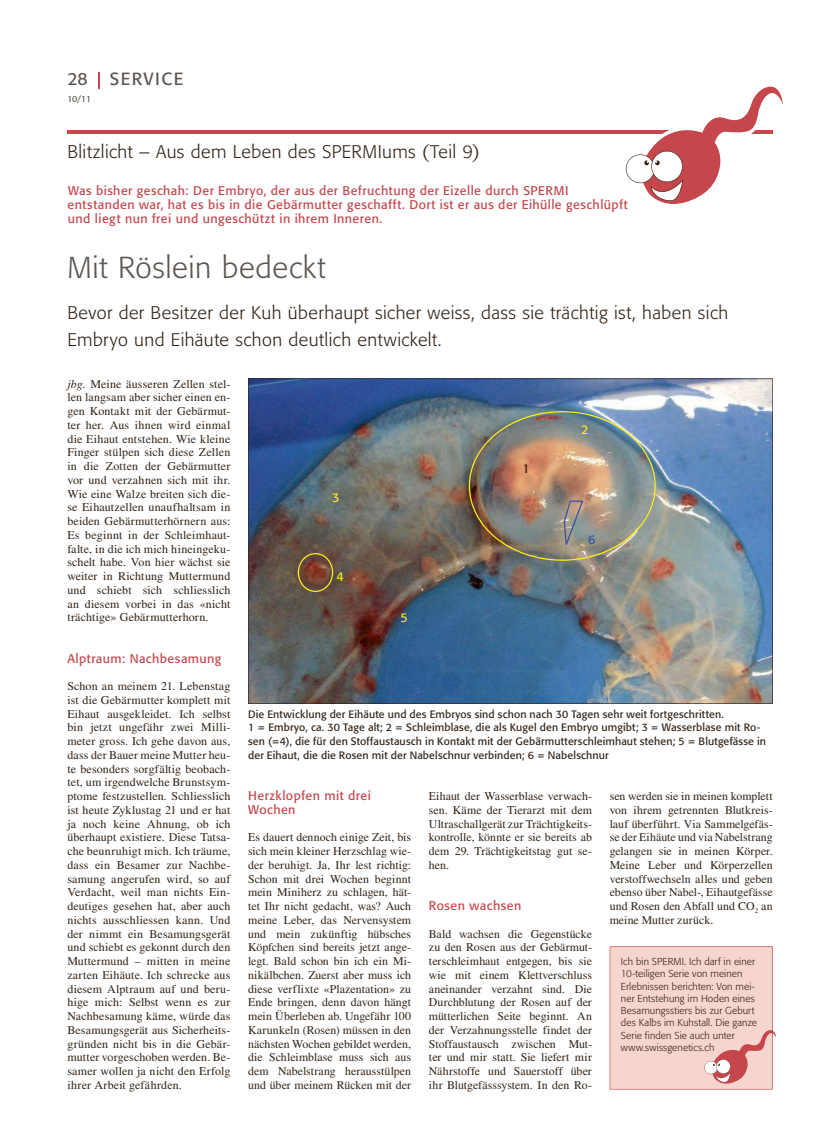
<style>
.page{position:relative;width:833px;height:1134px;background:#fff}
.page>*{position:absolute;margin:0;border:0;box-sizing:border-box;transform-origin:0 0}
.t1{font:300 30px "Formata";letter-spacing:.025em;color:#5e5853}
.t2{font:300 18.12px/27.5px "Formata";letter-spacing:.025em;color:#312317}
.t3{font:17.5px "Formata";letter-spacing:.08em;color:#5e5853}
.t4{font:12.5px/13.8px "Formata";letter-spacing:.035em;color:#c5464b}
.t5{font:12.5px "Formata";color:#ffec1c}
.t6{font:12.5px "Formata";color:#312317}
.t7{font:12.5px "Formata";color:#3154a4}
.t8{font:11.88px/13.8px "Times LT Std";letter-spacing:.005em;color:#312317;text-align:justify}
.t9{font:10.62px/13.8px "Formata";letter-spacing:.01em;color:#312317}
.t10{font:300 10px/12.2px "Formata";letter-spacing:.01em;color:#312317}
.t11{font:8.75px "Formata";color:#5e5853}
.s1{font-style:italic}
</style>
<div class="page">
<svg style="left:98px;top:72px;width:1px;height:17px"></svg>
<img style="left:248px;top:378px;width:524px;height:326px">
<hr style="left:67px;top:130px;width:705px;height:4px;background:#c5464b">
<svg style="left:626px;top:86px;width:157px;height:118px"></svg>
<svg style="left:609px;top:946px;width:167px;height:143px;background:#f4cec9"></svg>
<svg style="left:298px;top:553px;width:35px;height:39px"></svg>
<img style="left:469px;top:411px;width:187px;height:150px">
<h3 class="t3" style="left:67px;top:68px;width:22px">28</h3>
<h3 class="t3" style="left:110px;top:68px;width:75px">SERVICE</h3>
<p class="t11" style="left:67px;top:94px;width:25px">10/11</p>
<h2 class="t2" style="left:67px;top:138px;width:413px">Blitzlicht – Aus dem Leben des SPERMIums (Teil 9)</h2>
<p class="t4" style="left:68px;top:184px;width:562px">Was bisher geschah: Der Embryo, der aus der Befruchtung der Eizelle durch SPERMI entstanden war, hat es bis in die Gebärmutter geschafft. Dort ist er aus der Eihülle geschlüpft und liegt nun frei und ungeschützt in ihrem Inneren.</p>
<h1 class="t1" style="left:67px;top:249px;width:260px">Mit Röslein bedeckt</h1>
<h2 class="t2" style="left:67px;top:299px;width:662px">Bevor der Besitzer der Kuh überhaupt sicher weiss, dass sie trächtig ist, haben sich<br>Embryo und Eihäute schon deutlich entwickelt.</h2>
<p class="t8" style="left:67px;top:377px;width:165px"><span class="s1">jbg.</span> Meine äusseren Zellen stel&shy;len langsam aber sicher einen en&shy;gen Kontakt mit der Gebärmut&shy;ter her. Aus ihnen wird einmal die Eihaut entstehen. Wie kleine Finger stülpen sich diese Zellen in die Zotten der Gebärmutter vor und verzahnen sich mit ihr.<br>Wie eine Walze breiten sich die&shy;se Eihautzellen unaufhaltsam in beiden Gebärmutterhörnern aus:<br>Es beginnt in der Schleimhaut&shy;falte, in die ich mich hineingeku&shy;schelt habe. Von hier wächst sie weiter in Richtung Muttermund und schiebt sich schliesslich an diesem vorbei in das «nicht trächtige» Gebärmutterhorn.</p>
<p class="t4" style="left:67px;top:651px;width:156px">Alptraum: Nachbesamung</p>
<p class="t8" style="left:67px;top:679px;width:165px">Schon an meinem 21. Lebenstag ist die Gebärmutter komplett mit Eihaut ausgekleidet. Ich selbst bin jetzt ungefähr zwei Milli&shy;meter gross. Ich gehe davon aus, dass der Bauer meine Mutter heu&shy;te besonders sorgfältig beobach&shy;tet, um irgendwelche Brunstsym&shy;ptome festzustellen. Schliesslich ist heute Zyklustag 21 und er hat ja noch keine Ahnung, ob ich überhaupt existiere. Diese Tatsa&shy;che beunruhigt mich. Ich träume, dass ein Besamer zur Nachbe&shy;samung angerufen wird, so auf Verdacht, weil man nichts Ein&shy;deutiges gesehen hat, aber auch nichts ausschliessen kann. Und der nimmt ein Besamungsgerät und schiebt es gekonnt durch den Muttermund – mitten in meine zarten Eihäute. Ich schrecke aus diesem Alptraum auf und beru&shy;hige mich: Selbst wenn es zur Nachbesamung käme, würde das Besamungsgerät aus Sicherheits&shy;gründen nicht bis in die Gebär&shy;mutter vorgeschoben werden. Be&shy;samer wollen ja nicht den Erfolg ihrer Arbeit gefährden.</p>
<p class="t5" style="left:332px;top:490px;width:9px">3</p>
<p class="t5" style="left:337px;top:569px;width:9px">4</p>
<p class="t5" style="left:400px;top:610px;width:9px">5</p>
<p class="t6" style="left:522px;top:461px;width:9px">1</p>
<p class="t5" style="left:581px;top:422px;width:9px">2</p>
<p class="t7" style="left:588px;top:531px;width:9px">6</p>
<p class="t9" style="left:248px;top:707px;width:519px">Die Entwicklung der Eihäute und des Embryos sind schon nach 30 Tagen sehr weit fortgeschritten.<br>1 = Embryo, ca. 30 Tage alt; 2 = Schleimblase, die als Kugel den Embryo umgibt; 3 = Wasserblase mit Ro&shy;sen (=4), die für den Stoffaustausch in Kontakt mit der Gebärmutterschleimhaut stehen; 5 = Blutgefässe in der Eihaut, die die Rosen mit der Nabelschnur verbinden; 6 = Nabelschnur</p>
<p class="t4" style="left:248px;top:789px;width:124px">Herzklopfen mit drei<br>Wochen</p>
<p class="t8" style="left:248px;top:830px;width:165px">Es dauert dennoch einige Zeit, bis sich mein kleiner Herzschlag wie&shy;der beruhigt. Ja, Ihr lest richtig:<br>Schon mit drei Wochen beginnt mein Miniherz zu schlagen, hät&shy;tet Ihr nicht gedacht, was? Auch meine Leber, das Nervensystem und mein zukünftig hübsches Köpfchen sind bereits jetzt ange&shy;legt. Bald schon bin ich ein Mi&shy;nikälbchen. Zuerst aber muss ich diese verflixte «Plazentation» zu Ende bringen, denn davon hängt mein Überleben ab. Ungefähr 100<br>Karunkeln (Rosen) müssen in den nächsten Wochen gebildet werden, die Schleimblase muss sich aus dem Nabelstrang herausstülpen und über meinem Rücken mit der</p>
<p class="t8" style="left:429px;top:789px;width:164px">Eihaut der Wasserblase verwach&shy;sen. Käme der Tierarzt mit dem Ultraschallgerät zur Trächtigkeits&shy;kontrolle, könnte er sie bereits ab dem 29. Trächtigkeitstag gut se&shy;hen.</p>
<p class="t4" style="left:429px;top:899px;width:94px">Rosen wachsen</p>
<p class="t8" style="left:429px;top:927px;width:164px">Bald wachsen die Gegenstücke zu den Rosen aus der Gebärmut&shy;terschleimhaut entgegen, bis sie wie mit einem Klettverschluss aneinander verzahnt sind. Die Durchblutung der Rosen auf der mütterlichen Seite beginnt. An der Verzahnungsstelle findet der Stoffaustausch zwischen Mut&shy;ter und mir statt. Sie liefert mir Nährstoffe und Sauerstoff über ihr Blutgefässsystem. In den Ro-</p>
<p class="t8" style="left:609px;top:789px;width:165px">sen werden sie in meinen komplett von ihrem getrennten Blutkreis&shy;lauf überführt. Via Sammelgefäs&shy;se der Eihäute und via Nabelstrang gelangen sie in meinen Körper.<br>Meine Leber und Körperzellen verstoffwechseln alles und geben ebenso über Nabel-, Eihautgefässe und Rosen den Abfall und CO<sub>2</sub> an meine Mutter zurück.</p>
<p class="t10" style="left:621px;top:956px;width:138px">Ich bin SPERMI. Ich darf in einer<br>10-teiligen Serie von meinen<br>Erlebnissen berichten: Von mei&shy;ner Entstehung im Hoden eines<br>Besamungsstiers bis zur Geburt des Kalbs im Kuhstall. Die ganze<br>Serie finden Sie auch unter www.swissgenetics.ch</p>
</div>
